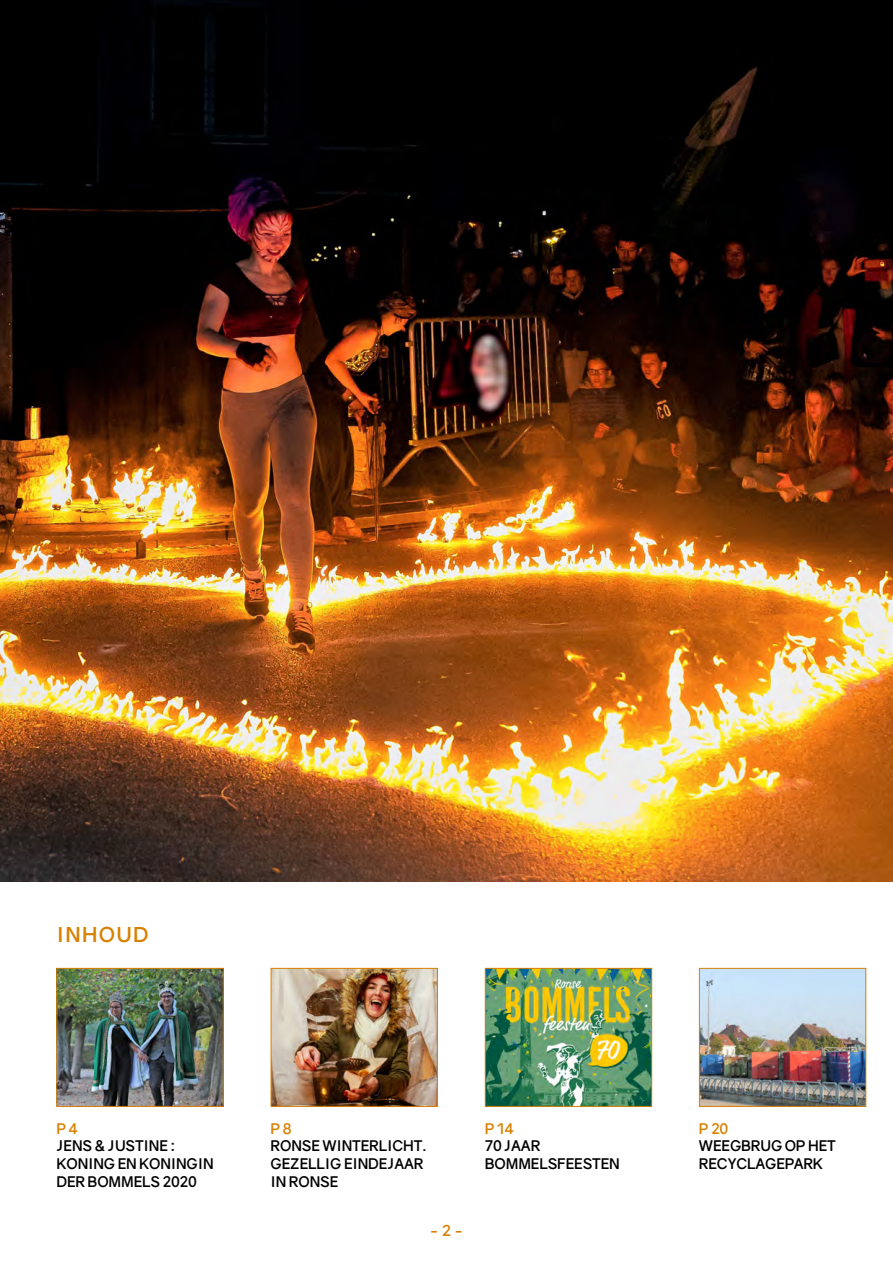
<style>
.page{position:relative;width:893px;height:1263px;background:#fff}
.page>*{position:absolute;margin:0;border:0;box-sizing:border-box;transform-origin:0 0}
.t1{font:700 20.55px "Gravity";letter-spacing:.06em;color:#d88000}
.t2{font:700 15px "Gravity";color:#d88000}
.t3{font:700 14.7px/17.5px "Gravity";letter-spacing:-.01em;color:#000}
.t4{font:700 14.7px "Gravity";color:#d88000}
</style>
<div class="page">
<img style="left:701px;top:970px;width:163px;height:135px">
<div style="left:699px;top:968px;width:167px;height:139px;border:1px solid #d88000"></div>
<img style="left:0;top:0;width:893px;height:881px">
<img style="left:58px;top:970px;width:164px;height:135px">
<div style="left:56px;top:968px;width:168px;height:139px;border:1px solid #d88000"></div>
<img style="left:273px;top:970px;width:163px;height:135px">
<div style="left:271px;top:968px;width:167px;height:139px;border:1px solid #d88000"></div>
<img style="left:487px;top:970px;width:163px;height:135px">
<div style="left:485px;top:968px;width:167px;height:139px;border:1px solid #d88000"></div>
<h1 class="t1" style="left:56px;top:922px;width:94px">INHOUD</h1>
<p class="t4" style="left:57px;top:1119px;width:23px">P 4</p>
<p class="t3" style="left:57px;top:1137px;width:159px">JENS &amp; JUSTINE :<br>KONING EN KONINGIN<br>DER BOMMELS 2020</p>
<p class="t4" style="left:271px;top:1119px;width:22px">P 8</p>
<p class="t3" style="left:271px;top:1137px;width:158px">RONSE WINTERLICHT.<br>GEZELLIG EINDEJAAR<br>IN RONSE</p>
<p class="t2" style="left:430px;top:1221px;width:35px">- 2 -</p>
<p class="t4" style="left:485px;top:1119px;width:31px">P 14</p>
<p class="t3" style="left:485px;top:1137px;width:137px">70 JAAR<br>BOMMELSFEESTEN</p>
<p class="t4" style="left:699px;top:1119px;width:31px">P 20</p>
<p class="t3" style="left:699px;top:1137px;width:138px">WEEGBRUG OP HET<br>RECYCLAGEPARK</p>
</div>
